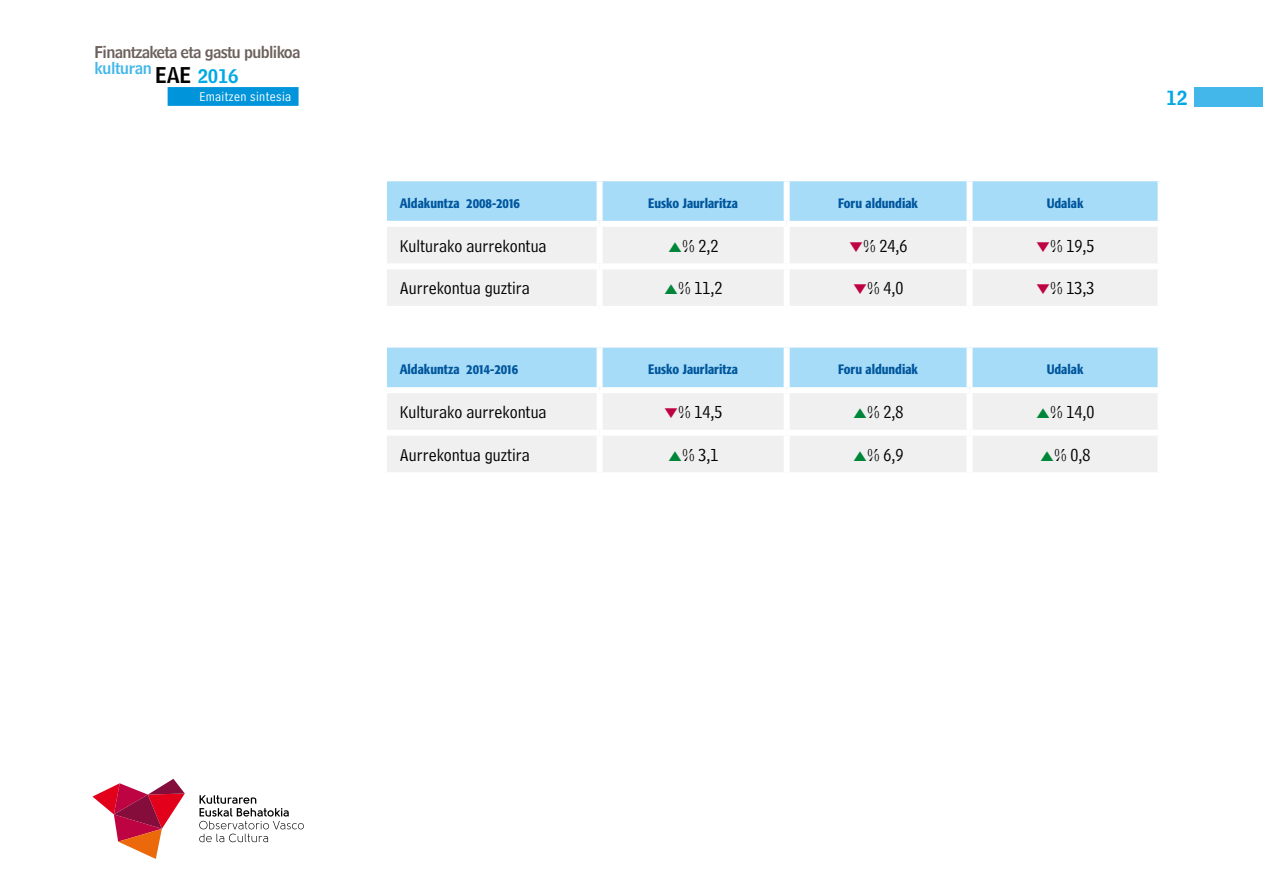
<style>
.page{position:relative;width:1263px;height:893px;background:#fff}
.page>*{position:absolute;margin:0;border:0;box-sizing:border-box;transform-origin:0 0}
.t1{font:19.5px "Bell Centennial Name And Number";color:#00a8e4}
.t2{font:18px "Bell Centennial Address";color:#000}
.t3{font:16.05px/16px "Bell Centennial Name And Number";letter-spacing:-.04em;color:#6c615c}
.t4{font:500 condensed 13.5px "Formata";color:#00569d}
.t5{font:13.5px "Bell Centennial Address";letter-spacing:.03em;color:#fff}
.s1{color:#43b7ea}
.s2{font-size:21.45px;color:#000}
.s3{font-size:18.75px;color:#00a8e4}
.s4{color:#bd0342}
</style>
<div class="page">
<svg style="left:199px;top:795px;width:105px;height:47px"></svg>
<svg style="left:92px;top:779px;width:93px;height:80px"></svg>
<div style="left:168px;top:87px;width:131px;height:19px;background:#0095db"></div>
<div style="left:1195px;top:87px;width:68px;height:19px;background:#43b7ea"></div>
<div style="left:387px;top:181px;width:770px;height:40px;background:#a7dcf8"></div>
<div style="left:387px;top:227px;width:770px;height:79px;background:#f1f0f0"></div>
<div style="left:597px;top:181px;width:6px;height:40px;background:#fff"></div>
<div style="left:784px;top:181px;width:6px;height:40px;background:#fff"></div>
<div style="left:966px;top:181px;width:6px;height:40px;background:#fff"></div>
<div style="left:597px;top:227px;width:6px;height:36px;background:#fff"></div>
<div style="left:784px;top:227px;width:6px;height:36px;background:#fff"></div>
<div style="left:966px;top:227px;width:6px;height:36px;background:#fff"></div>
<div style="left:387px;top:263px;width:213px;height:6px;background:#fff"></div>
<div style="left:600px;top:263px;width:187px;height:6px;background:#fff"></div>
<div style="left:787px;top:263px;width:182px;height:6px;background:#fff"></div>
<div style="left:969px;top:263px;width:194px;height:6px;background:#fff"></div>
<div style="left:597px;top:269px;width:6px;height:37px;background:#fff"></div>
<div style="left:784px;top:269px;width:6px;height:37px;background:#fff"></div>
<div style="left:966px;top:269px;width:6px;height:37px;background:#fff"></div>
<div style="left:387px;top:348px;width:770px;height:39px;background:#a7dcf8"></div>
<div style="left:387px;top:393px;width:770px;height:79px;background:#f1f0f0"></div>
<div style="left:597px;top:348px;width:6px;height:39px;background:#fff"></div>
<div style="left:784px;top:348px;width:6px;height:39px;background:#fff"></div>
<div style="left:966px;top:348px;width:6px;height:39px;background:#fff"></div>
<div style="left:597px;top:393px;width:6px;height:37px;background:#fff"></div>
<div style="left:784px;top:393px;width:6px;height:37px;background:#fff"></div>
<div style="left:966px;top:393px;width:6px;height:37px;background:#fff"></div>
<div style="left:387px;top:430px;width:213px;height:6px;background:#fff"></div>
<div style="left:600px;top:430px;width:187px;height:6px;background:#fff"></div>
<div style="left:787px;top:430px;width:182px;height:6px;background:#fff"></div>
<div style="left:969px;top:430px;width:194px;height:6px;background:#fff"></div>
<div style="left:597px;top:436px;width:6px;height:36px;background:#fff"></div>
<div style="left:784px;top:436px;width:6px;height:36px;background:#fff"></div>
<div style="left:966px;top:436px;width:6px;height:36px;background:#fff"></div>
<svg style="left:669px;top:242px;width:12px;height:10px"></svg>
<svg style="left:665px;top:284px;width:12px;height:10px"></svg>
<svg style="left:854px;top:408px;width:12px;height:10px"></svg>
<svg style="left:1037px;top:408px;width:12px;height:10px"></svg>
<svg style="left:669px;top:451px;width:12px;height:10px"></svg>
<svg style="left:854px;top:451px;width:12px;height:10px"></svg>
<svg style="left:1041px;top:451px;width:12px;height:10px"></svg>
<p class="t3" style="left:95px;top:44px;width:207px">Finantzaketa eta gastu publikoa <span class="s1">kulturan</span> <span class="s2">EAE</span> <span class="s3">2016</span></p>
<p class="t5" style="left:199px;top:88px;width:93px">Emaitzen sintesia</p>
<p class="t1" style="left:1166px;top:85px;width:23px">12</p>
<p class="t4" style="left:400px;top:195px;width:122px">Aldakuntza 2008-2016</p>
<p class="t4" style="left:648px;top:195px;width:91px">Eusko Jaurlaritza</p>
<p class="t4" style="left:838px;top:195px;width:81px">Foru aldundiak</p>
<p class="t4" style="left:1047px;top:195px;width:38px">Udalak</p>
<p class="t2" style="left:400px;top:235px;width:148px">Kulturako aurrekontua</p>
<p class="t2" style="left:682px;top:235px;width:38px">% 2,2</p>
<p class="t2" style="left:849px;top:235px;width:60px"><span class="s4">❑</span>% 24,6</p>
<p class="t2" style="left:1036px;top:235px;width:60px"><span class="s4">❑</span>% 19,5</p>
<p class="t2" style="left:400px;top:278px;width:132px">Aurrekontua guztira</p>
<p class="t2" style="left:678px;top:278px;width:46px">% 11,2</p>
<p class="t2" style="left:853px;top:278px;width:52px"><span class="s4">❑</span>% 4,0</p>
<p class="t2" style="left:1036px;top:278px;width:60px"><span class="s4">❑</span>% 13,3</p>
<p class="t4" style="left:400px;top:361px;width:120px">Aldakuntza 2014-2016</p>
<p class="t4" style="left:648px;top:361px;width:91px">Eusko Jaurlaritza</p>
<p class="t4" style="left:838px;top:361px;width:81px">Foru aldundiak</p>
<p class="t4" style="left:1047px;top:361px;width:38px">Udalak</p>
<p class="t2" style="left:400px;top:402px;width:148px">Kulturako aurrekontua</p>
<p class="t2" style="left:664px;top:402px;width:60px"><span class="s4">❑</span>% 14,5</p>
<p class="t2" style="left:867px;top:402px;width:38px">% 2,8</p>
<p class="t2" style="left:1050px;top:402px;width:46px">% 14,0</p>
<p class="t2" style="left:400px;top:444px;width:132px">Aurrekontua guztira</p>
<p class="t2" style="left:682px;top:444px;width:38px">% 3,1</p>
<p class="t2" style="left:867px;top:444px;width:38px">% 6,9</p>
<p class="t2" style="left:1054px;top:444px;width:38px">% 0,8</p>
</div>
